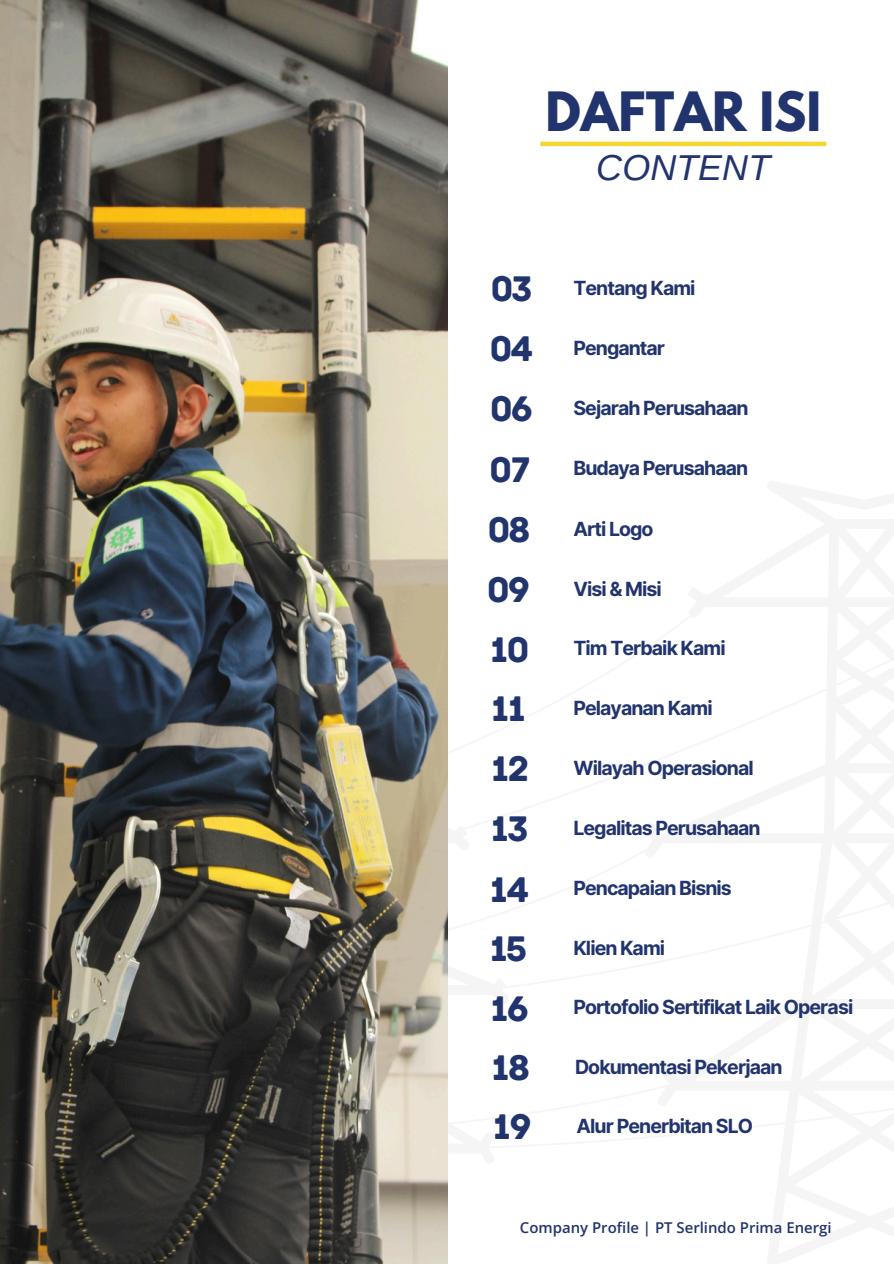
<style>
.page{position:relative;width:894px;height:1264px;background:#fff}
.page>*{position:absolute;margin:0;border:0;box-sizing:border-box;transform-origin:0 0}
.t1{font:700 48px "League Spartan";color:#21346d}
.t2{font:37.5px "Archive";letter-spacing:-.05em;color:#21346d}
.t3{font:italic 36px "Arimo";color:#21346d}
.t4{font:700 19.5px "Inter";letter-spacing:-.05em;color:#21346d}
.t5{font:600 14.85px "Open Sans";color:#21346d}
</style>
<div class="page">
<img style="left:0;top:0;width:447px;height:1263px">
<hr style="left:540px;top:142px;width:286px;height:4px;background:#f6d630">
<h1 class="t1" style="left:545px;top:87px;width:277px">DAFTAR ISI</h1>
<h2 class="t3" style="left:596px;top:147px;width:175px">CONTENT</h2>
<p class="t2" style="left:490px;top:266px;width:43px">03</p>
<p class="t2" style="left:489px;top:327px;width:45px">04</p>
<p class="t2" style="left:490px;top:386px;width:44px">06</p>
<h3 class="t4" style="left:573px;top:276px;width:123px">Tentang Kami</h3>
<p class="t4" style="left:573px;top:336px;width:93px">Pengantar</p>
<h3 class="t4" style="left:573px;top:396px;width:177px">Sejarah Perusahaan</h3>
<h3 class="t2" style="left:489px;top:447px;width:42px">07</h3>
<h3 class="t4" style="left:573px;top:456px;width:176px">Budaya Perusahaan</h3>
<p class="t2" style="left:487px;top:507px;width:44px">08</p>
<p class="t2" style="left:487px;top:567px;width:44px">09</p>
<p class="t2" style="left:490px;top:627px;width:41px">10</p>
<p class="t2" style="left:491px;top:686px;width:37px">11</p>
<p class="t2" style="left:491px;top:746px;width:39px">12</p>
<h3 class="t2" style="left:491px;top:806px;width:39px">13</h3>
<h3 class="t2" style="left:490px;top:867px;width:41px">14</h3>
<h3 class="t2" style="left:489px;top:926px;width:39px">15</h3>
<h3 class="t2" style="left:490px;top:986px;width:40px">16</h3>
<h3 class="t4" style="left:573px;top:995px;width:281px">Portofolio Sertifikat Laik Operasi</h3>
<p class="t4" style="left:573px;top:517px;width:82px">Arti Logo</p>
<h3 class="t4" style="left:573px;top:577px;width:90px">Visi &amp; Misi</h3>
<p class="t4" style="left:573px;top:636px;width:154px">Tim Terbaik Kami</p>
<h3 class="t4" style="left:573px;top:696px;width:141px">Pelayanan Kami</h3>
<p class="t4" style="left:573px;top:756px;width:182px">Wilayah Operasional</p>
<p class="t4" style="left:573px;top:816px;width:189px">Legalitas Perusahaan</p>
<p class="t4" style="left:573px;top:875px;width:160px">Pencapaian Bisnis</p>
<p class="t4" style="left:573px;top:935px;width:93px">Klien Kami</p>
<h3 class="t2" style="left:491px;top:1045px;width:40px">18</h3>
<h3 class="t4" style="left:575px;top:1054px;width:209px">Dokumentasi Pekerjaan</h3>
<h3 class="t2" style="left:492px;top:1104px;width:40px">19</h3>
<h3 class="t4" style="left:576px;top:1114px;width:178px">Alur Penerbitan SLO</h3>
<p class="t5" style="left:520px;top:1217px;width:313px">Company Profile | PT Serlindo Prima Energi</p>
</div>
